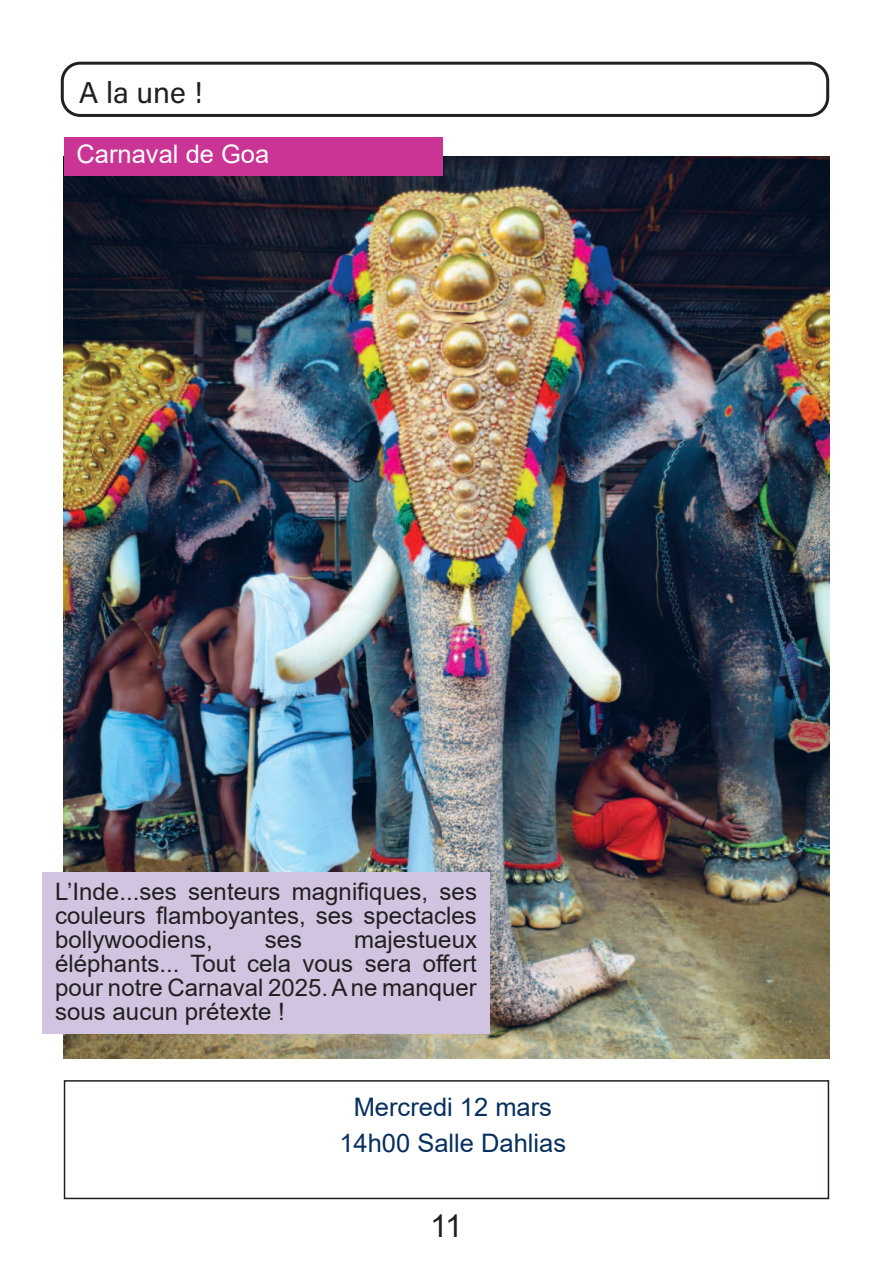
<style>
.page{position:relative;width:893px;height:1263px;background:#fff}
.page>*{position:absolute;margin:0;border:0;box-sizing:border-box;transform-origin:0 0}
.t1{font:31.5px "Arial";color:#231f20}
.t2{font:30px "Acumin Variable Concept";color:#231f20}
.t3{font:25.5px/36px "Arial";color:#082f5e;text-align:center}
.t4{font:25.5px "Arial";color:#fff}
.t5{font:24px/24px "Arial";color:#231f20;text-align:justify}
</style>
<div class="page">
<img style="left:64px;top:156px;width:765px;height:903px">
<div style="left:64px;top:1080px;width:765px;height:119px;border:2px solid #231f20"></div>
<div style="left:61px;top:62px;width:768px;height:55px;border:3px solid #231f20;border-radius:18px"></div>
<div style="left:43px;top:872px;width:447px;height:161px;background:#d1c4e0"></div>
<div style="left:64px;top:137px;width:378px;height:38px;background:#ca3595"></div>
<p class="t2" style="left:79px;top:81px;width:125px">A la une !</p>
<p class="t4" style="left:77px;top:144px;width:194px">Carnaval de Goa</p>
<p class="t5" style="left:55px;top:879px;width:423px">L’Inde...ses senteurs magni昀椀ques, ses couleurs 昀氀amboyantes, ses spectacles bollywoodiens,</p>
<p class="t5" style="left:55px;top:929px;width:423px;text-indent:299px">majestueux éléphants... Tout cela vous sera o昀昀ert pour notre Carnaval 2025. A ne manquer sous aucun prétexte !</p>
<p class="t5" style="left:265px;top:929px;width:39px">ses</p>
<p class="t3" style="left:339px;top:1091px;width:228px">Mercredi 12 mars<br>14h00 Salle Dahlias</p>
<h1 class="t1" style="left:430px;top:1214px;width:34px">11</h1>
</div>
